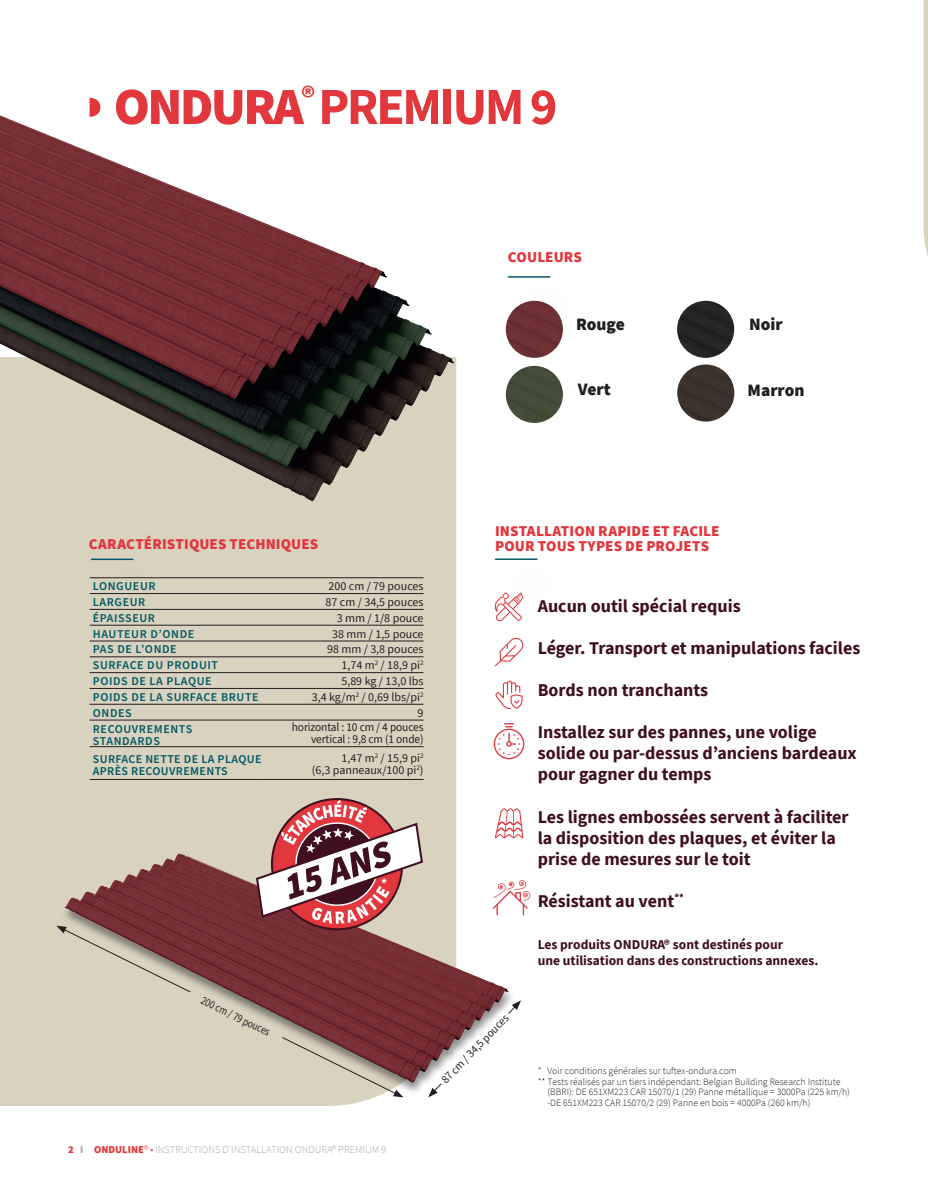
<style>
.page{position:relative;width:928px;height:1182px;background:#fff}
.page>*{position:absolute;margin:0;border:0;box-sizing:border-box;transform-origin:0 0}
.t1{font:700 52.2px "Source Sans Pro";letter-spacing:-.05em;color:#e1373d}
.t2{font:700 18px/21px "Source Sans Pro";color:#3f0f1f}
.t3{font:900 17.25px "Source Sans Pro";color:#231f20}
.t4{font:900 15px/15.3px "Source Sans Pro";letter-spacing:.01em;color:#e1373d}
.t5{font:700 13.5px/16.2px "Source Sans Pro";color:#3f0f1f}
.t6{font:700 13.5px "Source Sans Pro";color:#fff}
.t7{font:12px/12px "Source Sans Pro";color:#231f20;text-align:right}
.t8{font:600 12px/12px "Source Sans Pro";letter-spacing:.05em;color:#035a64}
.t9{font:12px/12px "Source Sans Pro";color:#231f20;text-align:right;scale:.95 1}
.t10{font:600 12px/12px "Source Sans Pro";letter-spacing:.03em;color:#035a64}
.t11{font:11.4px "Source Sans Pro";color:#231f20}
.t12{font:11.4px "Source Sans Pro";color:#231f20;scale:.83 1}
.t13{font:300 10.5px "Source Sans Pro";color:#a8a9ad}
.t14{font:300 9.75px "Source Sans Pro";color:#231f20}
.s1{font-weight:900}
.s2{font-weight:900;color:#e1373d}
.s3{color:#e1373d}
</style>
<div class="page">
<div style="left:0;top:512px;width:456px;height:594px;background:#d9d2bf"></div>
<hr style="left:508px;top:276px;width:41px;height:2px;background:#035a64">
<img style="left:56px;top:827px;width:468px;height:270px">
<svg style="left:62px;top:928px;width:336px;height:167px;background:#ad8c83"></svg>
<svg style="left:56px;top:926px;width:11px;height:7px"></svg>
<svg style="left:393px;top:1090px;width:10px;height:7px"></svg>
<svg style="left:428px;top:1000px;width:93px;height:97px"></svg>
<svg style="left:187px;top:988px;width:97px;height:55px;background:#c0aea0"></svg>
<img style="left:0;top:97px;width:457px;height:415px">
<div style="left:86px;top:556px;width:87px;height:59px;background:#231f20;opacity:.24"></div>
<hr style="left:91px;top:558px;width:42px;height:2px;background:#035a64">
<img style="left:505px;top:301px;width:58px;height:57px;border-radius:29px">
<div style="left:505px;top:366px;width:58px;height:57px;background:#444c39;border-radius:29px"></div>
<img style="left:677px;top:301px;width:57px;height:57px;border-radius:29px">
<div style="left:677px;top:364px;width:57px;height:58px;background:#3c322d;border-radius:29px"></div>
<hr style="left:90px;top:577px;width:172px;height:1px;background:#231f20">
<hr style="left:262px;top:577px;width:161px;height:1px;background:#231f20">
<hr style="left:90px;top:593px;width:172px;height:1px;background:#231f20">
<hr style="left:262px;top:593px;width:161px;height:1px;background:#231f20">
<hr style="left:90px;top:609px;width:172px;height:1px;background:#231f20">
<hr style="left:262px;top:609px;width:161px;height:1px;background:#231f20">
<hr style="left:90px;top:625px;width:172px;height:1px;background:#231f20">
<hr style="left:262px;top:625px;width:161px;height:1px;background:#231f20">
<hr style="left:90px;top:641px;width:172px;height:1px;background:#231f20">
<hr style="left:262px;top:641px;width:161px;height:1px;background:#231f20">
<hr style="left:90px;top:656px;width:172px;height:1px;background:#231f20">
<hr style="left:262px;top:656px;width:161px;height:1px;background:#231f20">
<hr style="left:90px;top:672px;width:172px;height:1px;background:#231f20">
<hr style="left:262px;top:672px;width:161px;height:1px;background:#231f20">
<hr style="left:90px;top:704px;width:172px;height:1px;background:#231f20">
<hr style="left:262px;top:704px;width:161px;height:1px;background:#231f20">
<hr style="left:90px;top:720px;width:172px;height:1px;background:#231f20">
<hr style="left:262px;top:720px;width:161px;height:1px;background:#231f20">
<hr style="left:90px;top:688px;width:172px;height:1px;background:#231f20">
<hr style="left:262px;top:688px;width:161px;height:1px;background:#231f20">
<hr style="left:90px;top:746px;width:172px;height:1px;background:#231f20">
<hr style="left:262px;top:746px;width:161px;height:1px;background:#231f20">
<hr style="left:90px;top:779px;width:172px;height:1px;background:#231f20">
<hr style="left:262px;top:779px;width:161px;height:1px;background:#231f20">
<hr style="left:495px;top:558px;width:42px;height:2px;background:#035a64">
<svg style="left:255px;top:800px;width:169px;height:124px"></svg>
<svg style="left:494px;top:592px;width:29px;height:29px"></svg>
<svg style="left:494px;top:638px;width:30px;height:28px"></svg>
<svg style="left:495px;top:681px;width:27px;height:28px"></svg>
<svg style="left:494px;top:808px;width:29px;height:30px"></svg>
<svg style="left:493px;top:723px;width:31px;height:36px"></svg>
<svg style="left:493px;top:880px;width:37px;height:35px"></svg>
<svg style="left:923px;top:0;width:5px;height:257px"></svg>
<h1 class="t1" style="left:114px;top:71px;width:445px"><span class="s1">ONDURA</span><sup>®</sup> PREMIUM 9</h1>
<p class="t4" style="left:508px;top:249px;width:76px">COULEURS</p>
<p class="t3" style="left:576px;top:312px;width:50px">Rouge</p>
<p class="t3" style="left:577px;top:377px;width:34px">Vert</p>
<p class="t3" style="left:749px;top:312px;width:35px">Noir</p>
<p class="t3" style="left:747px;top:378px;width:58px">Marron</p>
<p class="t4" style="left:89px;top:536px;width:231px">CARACTÉRISTIQUES TECHNIQUES</p>
<p class="t8" style="left:93px;top:581px;width:64px">LONGUEUR</p>
<p class="t7" style="left:328px;top:580px;width:96px">200 cm / 79 pouces</p>
<p class="t8" style="left:93px;top:596px;width:54px">LARGEUR</p>
<p class="t7" style="left:325px;top:596px;width:99px">87 cm / 34,5 pouces</p>
<p class="t8" style="left:93px;top:612px;width:64px">ÉPAISSEUR</p>
<p class="t7" style="left:337px;top:612px;width:88px">3 mm / 1/8 pouce</p>
<p class="t8" style="left:93px;top:628px;width:103px">HAUTEUR D’ONDE</p>
<p class="t7" style="left:332px;top:627px;width:93px">38 mm / 1,5 pouce</p>
<p class="t8" style="left:93px;top:644px;width:85px">PAS DE L’ONDE</p>
<p class="t7" style="left:327px;top:643px;width:98px">98 mm / 3,8 pouces</p>
<p class="t8" style="left:93px;top:660px;width:127px">SURFACE DU PRODUIT</p>
<p class="t7" style="left:341px;top:659px;width:84px">1,74 m<sup>2</sup> / 18,9 pi<sup>2</sup></p>
<p class="t8" style="left:93px;top:675px;width:120px">POIDS DE LA PLAQUE</p>
<p class="t7" style="left:341px;top:675px;width:84px">5,89 kg / 13,0 lbs</p>
<p class="t8" style="left:93px;top:691px;width:167px">POIDS DE LA SURFACE BRUTE</p>
<p class="t7" style="left:312px;top:691px;width:113px">3,4 kg/m<sup>2</sup> / 0,69 lbs/pi<sup>2</sup></p>
<p class="t8" style="left:93px;top:707px;width:40px">ONDES</p>
<p class="t7" style="left:417px;top:706px;width:7px">9</p>
<p class="t8" style="left:93px;top:723px;width:101px">RECOUVREMENTS<br>STANDARDS</p>
<p class="t9" style="left:292px;top:721px;width:140px">horizontal : 10 cm / 4 pouces vertical : 9,8 cm (1 onde)</p>
<p class="t10" style="left:93px;top:753px;width:170px">SURFACE NETTE DE LA PLAQUE<br>APRÈS RECOUVREMENTS</p>
<p class="t7" style="left:312px;top:751px;width:113px">1,47 m<sup>2</sup> / 15,9 pi<sup>2<br></sup>(6,3 panneaux/100 pi<sup>2</sup>)</p>
<p class="t12" style="left:205px;top:993px;width:92px;rotate:26deg">200 cm / 79 pouces</p>
<p class="t6" style="left:381px;top:875px;width:8px">*</p>
<p class="t13" style="left:68px;top:1143px;width:319px"><span class="s2">2</span> <span class="s1">I</span> <span class="s2">ONDULINE</span><span class="s3">® •</span> INSTRUCTIONS D’INSTALLATION ONDURA® PREMIUM 9</p>
<p class="t4" style="left:495px;top:523px;width:226px">INSTALLATION RAPIDE ET FACILE<br>POUR TOUS TYPES DE PROJETS</p>
<p class="t11" style="left:438px;top:1077px;width:93px;rotate:-46deg">87 cm / 34,5 pouces</p>
<p class="t2" style="left:537px;top:595px;width:204px">Aucun outil spécial requis</p>
<p class="t2" style="left:537px;top:637px;width:324px">Léger. Transport et manipulations faciles</p>
<p class="t2" style="left:537px;top:679px;width:172px">Bords non tranchants</p>
<p class="t2" style="left:537px;top:722px;width:320px">Installez sur des pannes, une volige solide ou par-dessus d’anciens bardeaux pour gagner du temps</p>
<p class="t2" style="left:537px;top:806px;width:312px">Les lignes embossées servent à faciliter la disposition des plaques, et éviter la prise de mesures sur le toit</p>
<p class="t2" style="left:537px;top:890px;width:148px">Résistant au vent<sup>**</sup></p>
<p class="t5" style="left:537px;top:936px;width:282px">Les produits ONDURA® sont destinés pour<br>une utilisation dans des constructions annexes.</p>
<p class="t14" style="left:537px;top:1065px;width:200px">* Voir conditions générales sur tuftex-ondura.com</p>
<p class="t14" style="left:537px;top:1076px;width:304px">** Tests réalisés par un tiers indépendant: Belgian Building Research Institute</p>
<p class="t14" style="left:547px;top:1086px;width:304px">(BBRI): DE 651XM223 CAR 15070/1 (29) Panne métallique = 3000Pa (225 km/h)</p>
<p class="t14" style="left:547px;top:1097px;width:264px">-DE 651XM223 CAR 15070/2 (29) Panne en bois = 4000Pa (260 km/h)</p>
</div>
